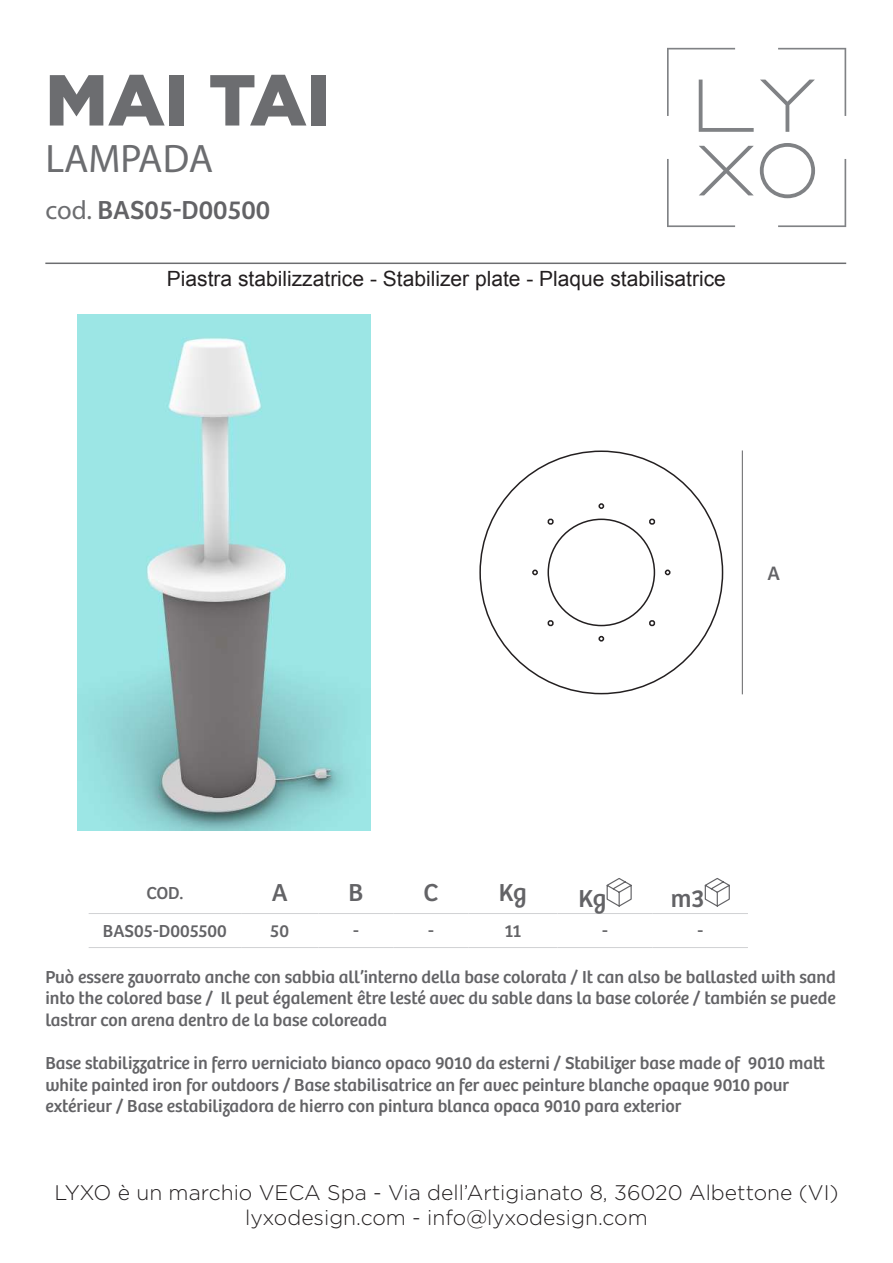
<style>
.page{position:relative;width:893px;height:1263px;background:#fff}
.page>*{position:absolute;margin:0;border:0;box-sizing:border-box;transform-origin:0 0}
.t1{font:900 72px "Gotham";color:#6c6d70}
.t2{font:39.9px "Myriad Pro";color:#6c6d70}
.t3{font:27px "Bree";color:#636366}
.t4{font:25.5px "Bree";color:#636366}
.t5{font:300 21.15px/25.3px "Gotham";color:#231f20;text-align:center}
.t6{font:21px "Arial";color:#231f20}
.t7{font:20.1px "Bree";color:#636366}
.t8{font:18px/21.6px "Bree";color:#636366;text-align:justify}
.s1{font-family:"Myriad Pro";font-size:26.55px;color:#6c6d70}
</style>
<div class="page">
<hr style="left:45px;top:263px;width:801px;height:1px;background:#6c6d70">
<svg style="left:667px;top:48px;width:87px;height:84px"></svg>
<svg style="left:760px;top:143px;width:86px;height:84px"></svg>
<svg style="left:667px;top:146px;width:87px;height:81px"></svg>
<svg style="left:760px;top:48px;width:86px;height:84px"></svg>
<img style="left:77px;top:314px;width:294px;height:517px">
<div style="left:547px;top:519px;width:108px;height:107px;border:2px solid #231f20;border-radius:50%"></div>
<hr style="left:742px;top:450px;width:1px;height:244px;background:#636366">
<hr style="left:89px;top:947px;width:152px;height:1px;background:#d1d2d4">
<hr style="left:241px;top:947px;width:77px;height:1px;background:#d1d2d4">
<hr style="left:318px;top:947px;width:76px;height:1px;background:#d1d2d4">
<hr style="left:394px;top:947px;width:74px;height:1px;background:#d1d2d4">
<hr style="left:468px;top:947px;width:89px;height:1px;background:#d1d2d4">
<hr style="left:557px;top:947px;width:96px;height:1px;background:#d1d2d4">
<hr style="left:653px;top:947px;width:95px;height:1px;background:#d1d2d4">
<hr style="left:89px;top:913px;width:152px;height:1px;background:#d1d2d4">
<hr style="left:241px;top:913px;width:77px;height:1px;background:#d1d2d4">
<hr style="left:318px;top:913px;width:76px;height:1px;background:#d1d2d4">
<hr style="left:394px;top:913px;width:74px;height:1px;background:#d1d2d4">
<hr style="left:468px;top:913px;width:89px;height:1px;background:#d1d2d4">
<hr style="left:557px;top:913px;width:96px;height:1px;background:#d1d2d4">
<hr style="left:653px;top:913px;width:95px;height:1px;background:#d1d2d4">
<svg style="left:606px;top:878px;width:26px;height:29px"></svg>
<svg style="left:704px;top:878px;width:26px;height:29px"></svg>
<svg style="left:532px;top:569px;width:6px;height:6px"></svg>
<svg style="left:665px;top:569px;width:5px;height:6px"></svg>
<svg style="left:598px;top:636px;width:6px;height:6px"></svg>
<svg style="left:598px;top:503px;width:6px;height:6px"></svg>
<svg style="left:547px;top:620px;width:7px;height:7px"></svg>
<svg style="left:649px;top:518px;width:7px;height:7px"></svg>
<svg style="left:649px;top:620px;width:7px;height:7px"></svg>
<svg style="left:547px;top:518px;width:7px;height:7px"></svg>
<h1 class="t1" style="left:45px;top:58px;width:287px">MAI TAI</h1>
<h2 class="t2" style="left:45px;top:134px;width:169px">LAMPADA</h2>
<h3 class="t3" style="left:45px;top:194px;width:226px"><span class="s1">cod.</span> BAS05-D00500</h3>
<p class="t6" style="left:167px;top:265px;width:560px">Piastra stabilizzatrice - Stabilizer plate - Plaque stabilisatrice</p>
<p class="t7" style="left:767px;top:561px;width:14px">A</p>
<p class="t8" style="left:146px;top:882px;width:38px">COD.</p>
<h3 class="t4" style="left:272px;top:878px;width:17px">A</h3>
<h3 class="t4" style="left:349px;top:878px;width:16px">B</h3>
<h3 class="t4" style="left:423px;top:878px;width:17px">C</h3>
<h3 class="t4" style="left:499px;top:878px;width:30px">Kg</h3>
<h3 class="t4" style="left:578px;top:883px;width:30px">Kg</h3>
<h3 class="t4" style="left:671px;top:883px;width:35px">m3</h3>
<p class="t8" style="left:103px;top:920px;width:125px">BAS05-D005500</p>
<p class="t8" style="left:270px;top:920px;width:20px">50</p>
<p class="t8" style="left:353px;top:920px;width:7px">-</p>
<p class="t8" style="left:428px;top:920px;width:7px">-</p>
<p class="t8" style="left:505px;top:920px;width:18px">11</p>
<p class="t8" style="left:602px;top:920px;width:7px">-</p>
<p class="t8" style="left:697px;top:920px;width:7px">-</p>
<p class="t8" style="left:45px;top:966px;width:792px">Può essere zavorrato anche con sabbia all’interno della base colorata / It can also be ballasted with sand into the colored base / Il peut également être lesté avec du sable dans la base colorée / también se puede lastrar con arena dentro de la base coloreada</p>
<p class="t8" style="left:45px;top:1052px;width:781px;text-align:left">Base stabilizzatrice in ferro verniciato bianco opaco 9010 da esterni / Stabilizer base made of 9010 matt white painted iron for outdoors / Base stabilisatrice an fer avec peinture blanche opaque 9010 pour extérieur / Base estabilizadora de hierro con pintura blanca opaca 9010 para exterior</p>
<p class="t5" style="left:54px;top:1179px;width:786px">LYXO è un marchio VECA Spa - Via dell’Artigianato 8, 36020 Albettone (VI) lyxodesign.com - info@lyxodesign.com</p>
</div>
